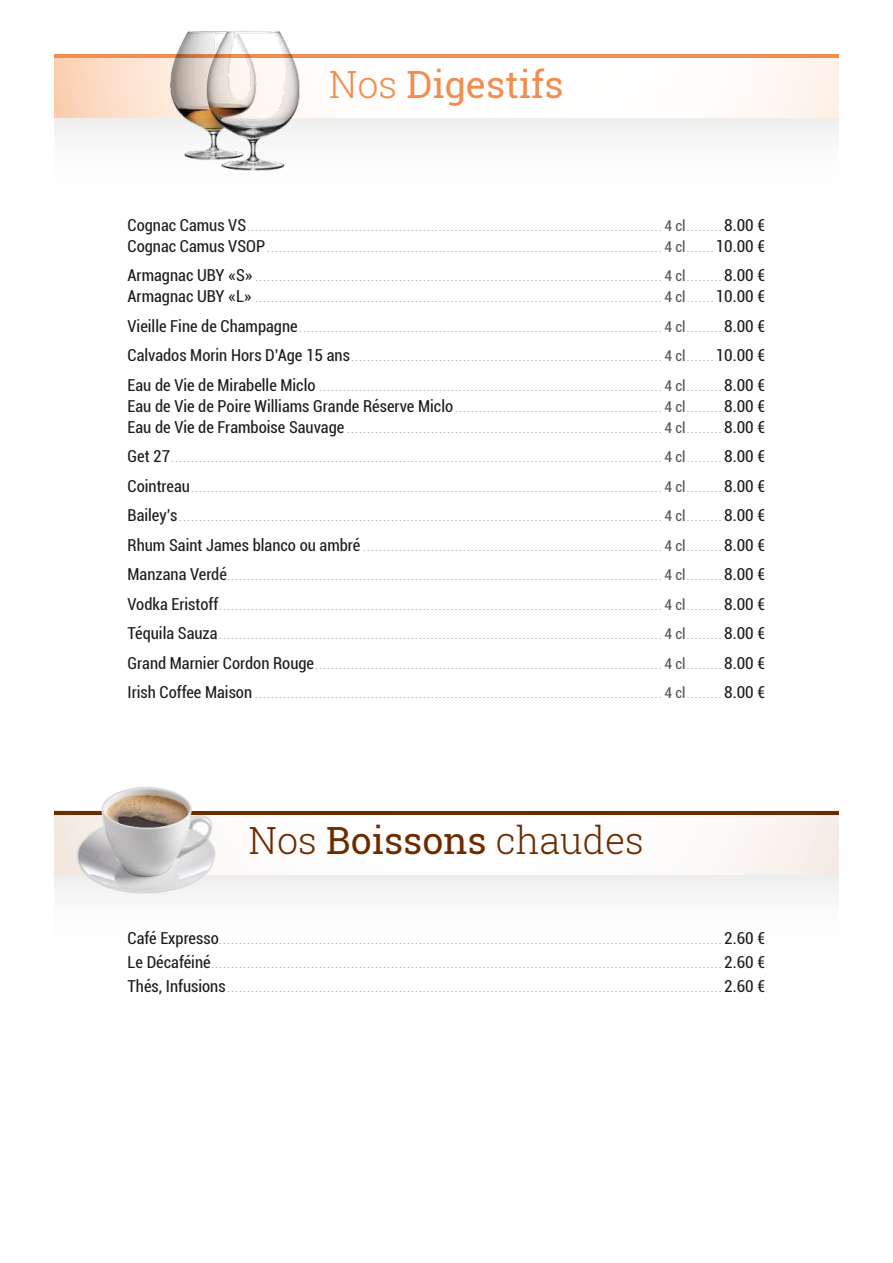
<style>
.page{position:relative;width:893px;height:1263px;background:#fff}
.page>*{position:absolute;margin:0;border:0;box-sizing:border-box;transform-origin:0 0}
.t1{font:300 37.5px "Roboto Slab";color:#6d2c00}
.t2{font:37.5px "Roboto Slab";color:#f28d4f}
.t3{font:condensed 9px "Roboto";color:#878786}
.s1{font-weight:300}
.s2{font-size:16.5px;color:#1d1d1b}
.s3{font-size:15px;color:#575756}
.s4{font-stretch:normal;font-size:16.5px;color:#1d1d1b}
.s5{font-weight:400}
</style>
<div class="page">
<svg style="left:54px;top:814px;width:785px;height:60px"></svg>
<svg style="left:54px;top:57px;width:785px;height:61px"></svg>
<hr style="left:54px;top:54px;width:785px;height:3px;background:#f28d4f">
<hr style="left:54px;top:811px;width:785px;height:3px;background:#6d2c00">
<img style="left:169px;top:31px;width:131px;height:140px">
<svg style="left:76px;top:786px;width:140px;height:108px"></svg>
<h1 class="t2" style="left:329px;top:69px;width:236px"><span class="s1">Nos</span> Digestifs</h1>
<p class="t3" style="left:128px;top:224px;width:639px"><span class="s2">Cognac Camus VS</span> ........................................................................................................ <span class="s3">4 cl</span> ......... <span class="s2">8.00 €</span></p>
<p class="t3" style="left:128px;top:245px;width:639px"><span class="s2">Cognac Camus VSOP</span> ................................................................................................... <span class="s3">4 cl</span> .......<span class="s2">10.00 €</span></p>
<p class="t3" style="left:128px;top:274px;width:639px"><span class="s2">Armagnac UBY</span> <span class="s4">«</span><span class="s2">S</span><span class="s4">»</span> ...................................................................................................... <span class="s3">4 cl</span> ......... <span class="s2">8.00 €</span></p>
<p class="t3" style="left:128px;top:295px;width:639px"><span class="s2">Armagnac UBY</span> <span class="s4">«</span><span class="s2">L</span><span class="s4">»</span> ...................................................................................................... <span class="s3">4 cl</span> .......<span class="s2">10.00 €</span></p>
<p class="t3" style="left:128px;top:325px;width:639px"><span class="s2">Vieille Fine de Champagne</span> ........................................................................................... <span class="s3">4 cl</span> ......... <span class="s2">8.00 €</span></p>
<p class="t3" style="left:128px;top:354px;width:639px"><span class="s2">Calvados Morin Hors D’Age 15 ans</span> .............................................................................. <span class="s3">4 cl</span> .......<span class="s2">10.00 €</span></p>
<p class="t3" style="left:128px;top:384px;width:639px"><span class="s2">Eau de Vie de Mirabelle Miclo</span> ...................................................................................... <span class="s3">4 cl</span> ......... <span class="s2">8.00 €</span></p>
<p class="t3" style="left:128px;top:405px;width:639px"><span class="s2">Eau de Vie de Poire Williams Grande Réserve Miclo</span> .................................................... <span class="s3">4 cl</span> ......... <span class="s2">8.00 €</span></p>
<p class="t3" style="left:128px;top:426px;width:639px"><span class="s2">Eau de Vie de Framboise Sauvage</span> ............................................................................... <span class="s3">4 cl</span> ......... <span class="s2">8.00 €</span></p>
<p class="t3" style="left:128px;top:455px;width:639px"><span class="s2">Get 27</span> ........................................................................................................................... <span class="s3">4 cl</span> ......... <span class="s2">8.00 €</span></p>
<p class="t3" style="left:128px;top:485px;width:639px"><span class="s2">Cointreau</span> ...................................................................................................................... <span class="s3">4 cl</span> ......... <span class="s2">8.00 €</span></p>
<p class="t3" style="left:128px;top:514px;width:639px"><span class="s2">Bailey’s</span> ......................................................................................................................... <span class="s3">4 cl</span> ......... <span class="s2">8.00 €</span></p>
<p class="t3" style="left:128px;top:544px;width:639px"><span class="s2">Rhum Saint James blanco ou ambré</span> ........................................................................... <span class="s3">4 cl</span> ......... <span class="s2">8.00 €</span></p>
<p class="t3" style="left:128px;top:573px;width:639px"><span class="s2">Manzana Verdé</span> ............................................................................................................. <span class="s3">4 cl</span> ......... <span class="s2">8.00 €</span></p>
<p class="t3" style="left:128px;top:603px;width:639px"><span class="s2">Vodka Eristoff</span> ............................................................................................................... <span class="s3">4 cl</span> ......... <span class="s2">8.00 €</span></p>
<p class="t3" style="left:128px;top:632px;width:639px"><span class="s2">Téquila Sauza</span> ............................................................................................................... <span class="s3">4 cl</span> ......... <span class="s2">8.00 €</span></p>
<p class="t3" style="left:128px;top:662px;width:639px"><span class="s2">Grand Marnier Cordon Rouge</span> ....................................................................................... <span class="s3">4 cl</span> ......... <span class="s2">8.00 €</span></p>
<p class="t3" style="left:128px;top:691px;width:639px"><span class="s2">Irish Coffee Maison</span> ...................................................................................................... <span class="s3">4 cl</span> ......... <span class="s2">8.00 €</span></p>
<h1 class="t1" style="left:249px;top:826px;width:397px">Nos <span class="s5">Boissons</span> chaudes</h1>
<p class="t3" style="left:128px;top:937px;width:639px"><span class="s2">Café Expresso</span> .............................................................................................................................. <span class="s2">2.60 €</span></p>
<p class="t3" style="left:128px;top:961px;width:639px"><span class="s2">Le Décaféiné</span> ................................................................................................................................ <span class="s2">2.60 €</span></p>
<p class="t3" style="left:128px;top:985px;width:639px"><span class="s2">Thés, Infusions</span> ............................................................................................................................ <span class="s2">2.60 €</span></p>
</div>
